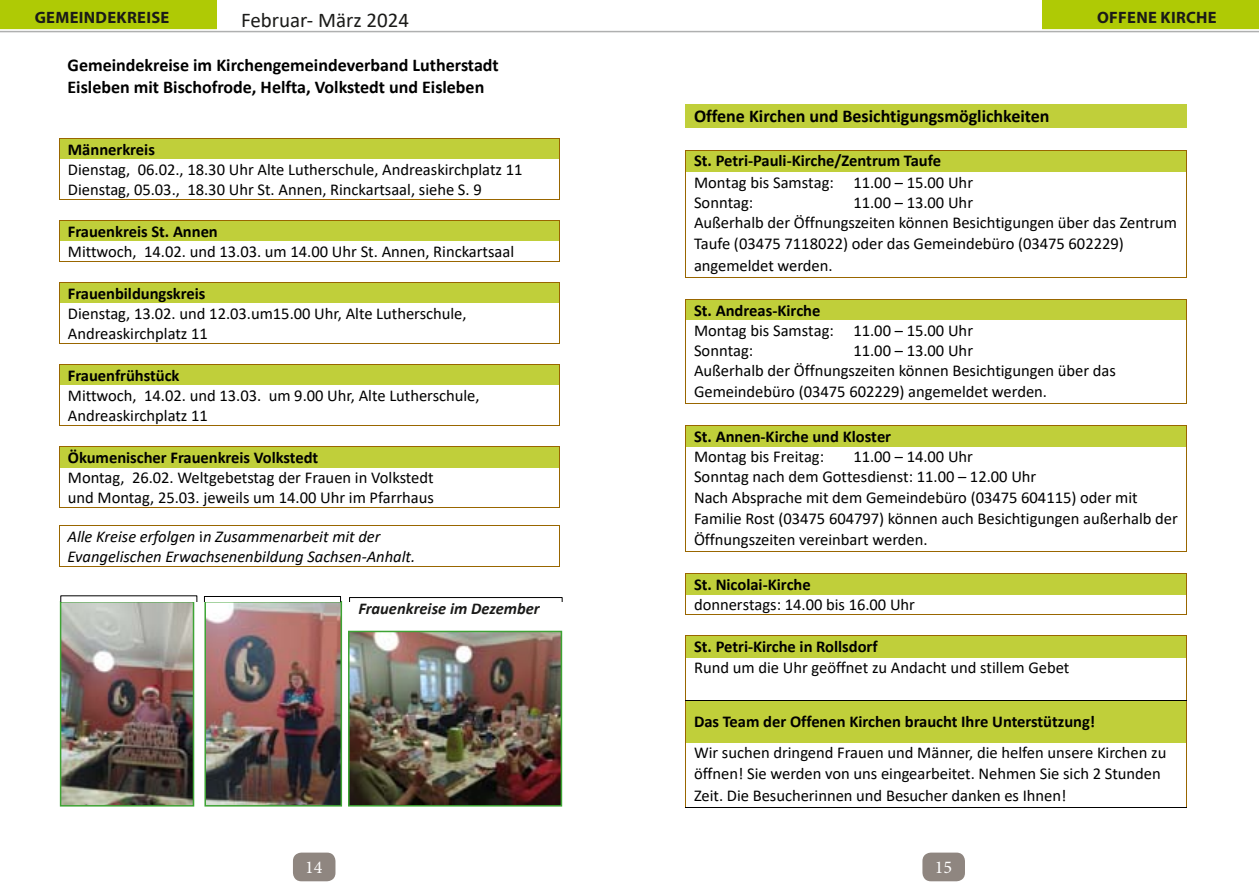
<style>
.page{position:relative;width:1259px;height:893px;background:#fff}
.page>*{position:absolute;margin:0;border:0;box-sizing:border-box;transform-origin:0 0}
.t1{font:21px "Calibri";color:#1a1a18}
.t2{font:700 18px/21.9px "Calibri";color:#000}
.t3{font:18px "Minion Pro";color:#fff}
.t4{font:16.5px/20.1px "Calibri";color:#000}
.t5{font:700 16.5px "Calibri";color:#000}
.t6{font:italic 16.5px/20.1px "Calibri";color:#000}
.t7{font:700 16.5px "Myriad Pro";letter-spacing:.02em;color:#1a1a18}
.t8{font:italic 700 16.5px "Calibri";color:#1a1a18}
.s1{font-size:18px;color:#fff}
.s2{font-style:normal}
</style>
<div class="page">
<div style="left:293px;top:853px;width:42px;height:28px;background:#8f8680;border-radius:9px"></div>
<div style="left:922px;top:853px;width:43px;height:28px;background:#8f8680;border-radius:9px"></div>
<img style="left:63px;top:604px;width:128px;height:199px">
<div style="left:60px;top:601px;width:134px;height:205px;border:2px solid #3da434"></div>
<img style="left:207px;top:604px;width:132px;height:199px">
<div style="left:204px;top:601px;width:138px;height:205px;border:2px solid #3da434"></div>
<img style="left:351px;top:634px;width:208px;height:169px">
<div style="left:348px;top:631px;width:214px;height:175px;border:2px solid #3da434"></div>
<hr style="left:0;top:31px;width:1259px;height:1px;background:#afb0b0">
<div style="left:0;top:0;width:217px;height:30px;background:#afca05"></div>
<div style="left:1042px;top:0;width:217px;height:30px;background:#afca05"></div>
<div style="left:686px;top:105px;width:501px;height:23px;background:#c0cf3a"></div>
<div style="left:686px;top:150px;width:500px;height:22px;background:#c0cf3a"></div>
<hr style="left:687px;top:150px;width:499px;height:1px;background:#960">
<svg style="left:685px;top:150px;width:2px;height:22px"></svg>
<svg style="left:1186px;top:150px;width:1px;height:22px"></svg>
<hr style="left:685px;top:172px;width:1px;height:40px;background:#960">
<hr style="left:1186px;top:172px;width:1px;height:40px;background:#960">
<hr style="left:685px;top:212px;width:1px;height:65px;background:#960">
<hr style="left:1186px;top:212px;width:1px;height:65px;background:#960">
<hr style="left:687px;top:277px;width:499px;height:1px;background:#960">
<div style="left:686px;top:300px;width:500px;height:20px;background:#c0cf3a"></div>
<hr style="left:687px;top:299px;width:499px;height:1px;background:#960">
<svg style="left:685px;top:299px;width:2px;height:21px"></svg>
<svg style="left:1186px;top:299px;width:1px;height:21px"></svg>
<hr style="left:685px;top:320px;width:1px;height:40px;background:#960">
<hr style="left:1186px;top:320px;width:1px;height:40px;background:#960">
<hr style="left:685px;top:360px;width:1px;height:43px;background:#960">
<hr style="left:1186px;top:360px;width:1px;height:43px;background:#960">
<hr style="left:687px;top:403px;width:499px;height:1px;background:#960">
<div style="left:686px;top:426px;width:500px;height:20px;background:#c0cf3a"></div>
<hr style="left:687px;top:426px;width:499px;height:1px;background:#960">
<svg style="left:685px;top:426px;width:2px;height:61px"></svg>
<svg style="left:1186px;top:426px;width:1px;height:61px"></svg>
<hr style="left:685px;top:487px;width:1px;height:64px;background:#960">
<hr style="left:1186px;top:487px;width:1px;height:64px;background:#960">
<hr style="left:687px;top:551px;width:499px;height:1px;background:#960">
<div style="left:686px;top:574px;width:500px;height:20px;background:#c0cf3a"></div>
<hr style="left:687px;top:573px;width:499px;height:1px;background:#960">
<svg style="left:685px;top:573px;width:2px;height:42px"></svg>
<hr style="left:687px;top:615px;width:499px;height:1px;background:#960">
<svg style="left:1186px;top:573px;width:1px;height:42px"></svg>
<div style="left:686px;top:636px;width:500px;height:21px;background:#c0cf3a"></div>
<hr style="left:687px;top:635px;width:499px;height:1px;background:#960">
<div style="left:686px;top:701px;width:500px;height:41px;background:#c0cf3a"></div>
<svg style="left:685px;top:635px;width:2px;height:66px"></svg>
<hr style="left:686px;top:701px;width:500px;height:1px;background:#000">
<svg style="left:1186px;top:635px;width:1px;height:66px"></svg>
<hr style="left:685px;top:701px;width:1px;height:41px;background:#960">
<hr style="left:1186px;top:701px;width:1px;height:41px;background:#960">
<hr style="left:685px;top:742px;width:1px;height:65px;background:#960">
<hr style="left:686px;top:807px;width:500px;height:1px;background:#000">
<hr style="left:1186px;top:742px;width:1px;height:65px;background:#960">
<div style="left:60px;top:139px;width:499px;height:20px;background:#c0cf3a"></div>
<hr style="left:60px;top:138px;width:499px;height:1px;background:#960">
<svg style="left:59px;top:138px;width:1px;height:21px"></svg>
<svg style="left:559px;top:138px;width:1px;height:21px"></svg>
<hr style="left:59px;top:159px;width:1px;height:40px;background:#960">
<hr style="left:559px;top:159px;width:1px;height:40px;background:#960">
<hr style="left:61px;top:199px;width:498px;height:1px;background:#960">
<div style="left:60px;top:221px;width:499px;height:20px;background:#c0cf3a"></div>
<hr style="left:61px;top:220px;width:498px;height:1px;background:#960">
<svg style="left:59px;top:220px;width:2px;height:42px"></svg>
<hr style="left:61px;top:261px;width:498px;height:1px;background:#960">
<svg style="left:559px;top:220px;width:1px;height:42px"></svg>
<div style="left:60px;top:283px;width:499px;height:20px;background:#c0cf3a"></div>
<hr style="left:61px;top:282px;width:498px;height:1px;background:#960">
<svg style="left:59px;top:282px;width:2px;height:21px"></svg>
<svg style="left:559px;top:282px;width:1px;height:21px"></svg>
<hr style="left:59px;top:303px;width:1px;height:40px;background:#960">
<hr style="left:559px;top:303px;width:1px;height:40px;background:#960">
<hr style="left:61px;top:343px;width:498px;height:1px;background:#960">
<div style="left:60px;top:365px;width:499px;height:20px;background:#c0cf3a"></div>
<hr style="left:61px;top:364px;width:498px;height:1px;background:#960">
<svg style="left:59px;top:364px;width:2px;height:21px"></svg>
<svg style="left:559px;top:364px;width:1px;height:21px"></svg>
<hr style="left:59px;top:385px;width:1px;height:40px;background:#960">
<hr style="left:559px;top:385px;width:1px;height:40px;background:#960">
<hr style="left:61px;top:425px;width:498px;height:1px;background:#960">
<div style="left:60px;top:447px;width:499px;height:20px;background:#c0cf3a"></div>
<hr style="left:61px;top:446px;width:498px;height:1px;background:#960">
<svg style="left:59px;top:446px;width:2px;height:21px"></svg>
<svg style="left:559px;top:446px;width:1px;height:21px"></svg>
<hr style="left:59px;top:467px;width:1px;height:40px;background:#960">
<hr style="left:60px;top:507px;width:499px;height:1px;background:#960">
<hr style="left:559px;top:467px;width:1px;height:40px;background:#960">
<hr style="left:60px;top:525px;width:499px;height:1px;background:#960">
<hr style="left:59px;top:526px;width:1px;height:40px;background:#960">
<hr style="left:60px;top:566px;width:499px;height:1px;background:#960">
<hr style="left:559px;top:526px;width:1px;height:40px;background:#960">
<svg style="left:60px;top:595px;width:137px;height:7px"></svg>
<svg style="left:204px;top:596px;width:137px;height:6px"></svg>
<svg style="left:349px;top:597px;width:213px;height:5px"></svg>
<p class="t7" style="left:35px;top:7px;width:22px">GEMEINDEKREISE</p>
<p class="t1" style="left:241px;top:5px;width:179px">Februar- März 2024<span class="s1">2</span></p>
<p class="t7" style="left:1097px;top:7px;width:121px">OFFENE KIRCHE</p>
<p class="t2" style="left:68px;top:54px;width:433px">Gemeindekreise im Kirchengemeindeverband Lutherstadt<br>Eisleben mit Bischofrode, Helfta, Volkstedt und Eisleben</p>
<p class="t5" style="left:68px;top:137px;width:89px">Männerkreis</p>
<p class="t4" style="left:68px;top:159px;width:456px">Dienstag, 06.02., 18.30 Uhr Alte Lutherschule, Andreaskirchplatz 11<br>Dienstag, 05.03., 18.30 Uhr St. Annen, Rinckartsaal, siehe S. 9</p>
<p class="t5" style="left:68px;top:220px;width:151px">Frauenkreis St. Annen</p>
<p class="t4" style="left:68px;top:241px;width:448px">Mittwoch, 14.02. und 13.03. um 14.00 Uhr St. Annen, Rinckartsaal</p>
<p class="t5" style="left:68px;top:281px;width:139px">Frauenbildungskreis</p>
<p class="t4" style="left:68px;top:303px;width:400px">Dienstag, 13.02. und 12.03.um15.00 Uhr, Alte Lutherschule,<br>Andreaskirchplatz 11</p>
<p class="t5" style="left:68px;top:364px;width:113px">Frauenfrühstück</p>
<p class="t4" style="left:68px;top:385px;width:413px">Mittwoch, 14.02. und 13.03. um 9.00 Uhr, Alte Lutherschule,<br>Andreaskirchplatz 11</p>
<p class="t5" style="left:68px;top:446px;width:252px">Ökumenischer Frauenkreis Volkstedt</p>
<p class="t4" style="left:68px;top:467px;width:367px">Montag, 26.02. Weltgebetstag der Frauen in Volkstedt und Montag, 25.03. jeweils um 14.00 Uhr im Pfarrhaus</p>
<p class="t6" style="left:68px;top:526px;width:349px">Alle Kreise erfolgen <span class="s2">i</span>n Zusammenarbeit mit der<br>Evangelischen Erwachsenenbildung Sachsen-Anhalt.</p>
<p class="t8" style="left:358px;top:597px;width:183px">Frauenkreise im Dezember</p>
<p class="t2" style="left:694px;top:105px;width:357px">Offene Kirchen und Besichtigungsmöglichkeiten</p>
<p class="t5" style="left:694px;top:149px;width:248px">St. Petri-Pauli-Kirche/Zentrum Taufe</p>
<p class="t4" style="left:694px;top:172px;width:280px">Montag bis Samstag: 11.00 – 15.00 Uhr<br>Sonntag:</p>
<p class="t4" style="left:694px;top:191px;width:484px;line-height:21.1px;text-indent:159px">11.00 – 13.00 Uhr<br>Außerhalb der Öffnungszeiten können Besichtigungen über das Zentrum Taufe (03475 7118022) oder das Gemeindebüro (03475 602229) angemeldet werden.</p>
<p class="t5" style="left:694px;top:299px;width:128px">St. Andreas-Kirche</p>
<p class="t4" style="left:694px;top:320px;width:280px">Montag bis Samstag: 11.00 – 15.00 Uhr<br>Sonntag:</p>
<p class="t4" style="left:694px;top:340px;width:423px;line-height:20.7px;text-indent:159px">11.00 – 13.00 Uhr<br>Außerhalb der Öffnungszeiten können Besichtigungen über das<br>Gemeindebüro (03475 602229) angemeldet werden.</p>
<p class="t5" style="left:694px;top:425px;width:199px">St. Annen-Kirche und Kloster</p>
<p class="t4" style="left:694px;top:446px;width:132px">Montag bis Freitag:</p>
<p class="t4" style="left:694px;top:446px;width:485px;line-height:20.9px;text-indent:159px">11.00 – 14.00 Uhr<br>Sonntag nach dem Gottesdienst: 11.00 – 12.00 Uhr<br>Nach Absprache mit dem Gemeindebüro (03475 604115) oder mit Familie Rost (03475 604797) können auch Besichtigungen außerhalb der Öffnungszeiten vereinbart werden.</p>
<p class="t5" style="left:694px;top:573px;width:118px">St. Nicolai-Kirche</p>
<p class="t4" style="left:694px;top:594px;width:222px">donnerstags: 14.00 bis 16.00 Uhr</p>
<p class="t5" style="left:694px;top:635px;width:185px">St. Petri-Kirche in Rollsdorf</p>
<p class="t4" style="left:694px;top:657px;width:377px">Rund um die Uhr geöffnet zu Andacht und stillem Gebet</p>
<p class="t5" style="left:694px;top:710px;width:403px">Das Team der Offenen Kirchen braucht Ihre Unterstützung!</p>
<p class="t4" style="left:694px;top:742px;width:474px;line-height:21.5px">Wir suchen dringend Frauen und Männer, die helfen unsere Kirchen zu öffnen! Sie werden von uns eingearbeitet. Nehmen Sie sich 2 Stunden<br>Zeit. Die Besucherinnen und Besucher danken es Ihnen!</p>
<p class="t3" style="left:305px;top:856px;width:19px">14</p>
<p class="t3" style="left:935px;top:856px;width:19px">15</p>
</div>
